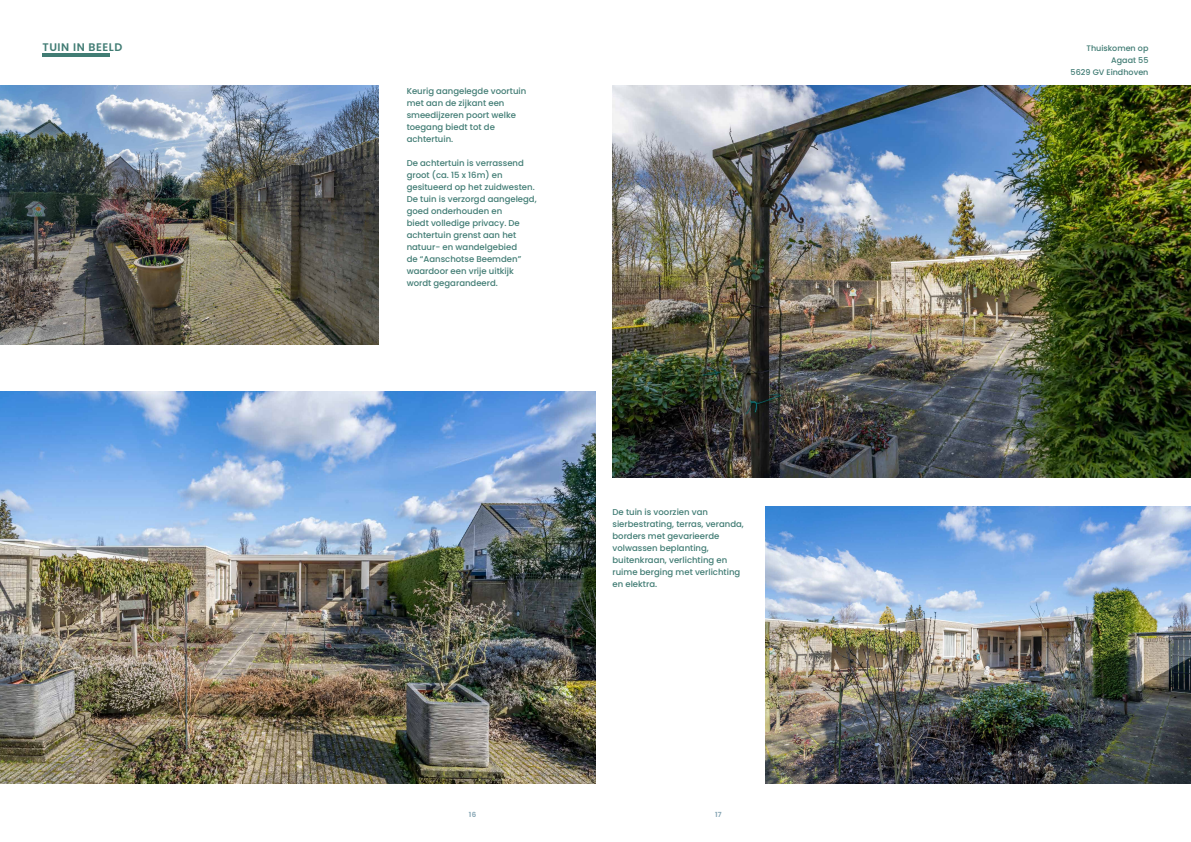
<style>
.page{position:relative;width:1191px;height:842px;background:#fff}
.page>*{position:absolute;margin:0;border:0;box-sizing:border-box;transform-origin:0 0}
.t1{font:600 11px "Poppins";letter-spacing:.05em;color:#417c74}
.t2{font:500 8.5px/12px "Poppins";color:#417c74}
.t3{font:500 8px "Poppins";color:#417c74}
.t4{font:600 7px "Poppins";color:#83a3b2}
</style>
<div class="page">
<img style="left:612px;top:85px;width:579px;height:393px">
<img style="left:0;top:85px;width:378px;height:259px">
<img style="left:0;top:391px;width:595px;height:393px">
<hr style="left:43px;top:54px;width:67px;height:3px;background:#417c74">
<img style="left:765px;top:506px;width:426px;height:278px">
<p class="t1" style="left:43px;top:40px;width:81px">TUIN IN BEELD</p>
<p class="t2" style="left:407px;top:85px;width:121px">Keurig aangelegde voortuin met aan de zijkant een smeedijzeren poort welke toegang biedt tot de achtertuin.</p>
<p class="t2" style="left:407px;top:157px;width:131px">De achtertuin is verrassend groot (ca. 15 x 16m) en gesitueerd op het zuidwesten.<br>De tuin is verzorgd aangelegd, goed onderhouden en<br>biedt volledige privacy. De achtertuin grenst aan het natuur- en wandelgebied<br>de “Aanschotse Beemden” waardoor een vrije uitkijk wordt gegarandeerd.</p>
<p class="t2" style="left:612px;top:506px;width:133px">De tuin is voorzien van sierbestrating, terras, veranda, borders met gevarieerde volwassen beplanting, buitenkraan, verlichting en ruime berging met verlichting en elektra.</p>
<p class="t4" style="left:469px;top:810px;width:9px">16</p>
<p class="t4" style="left:715px;top:810px;width:8px">17</p>
<p class="t3" style="left:1086px;top:43px;width:63px">Thuiskomen op</p>
<p class="t3" style="left:1111px;top:55px;width:39px">Agaat 55</p>
<p class="t3" style="left:1070px;top:67px;width:79px">5629 GV Eindhoven</p>
</div>
